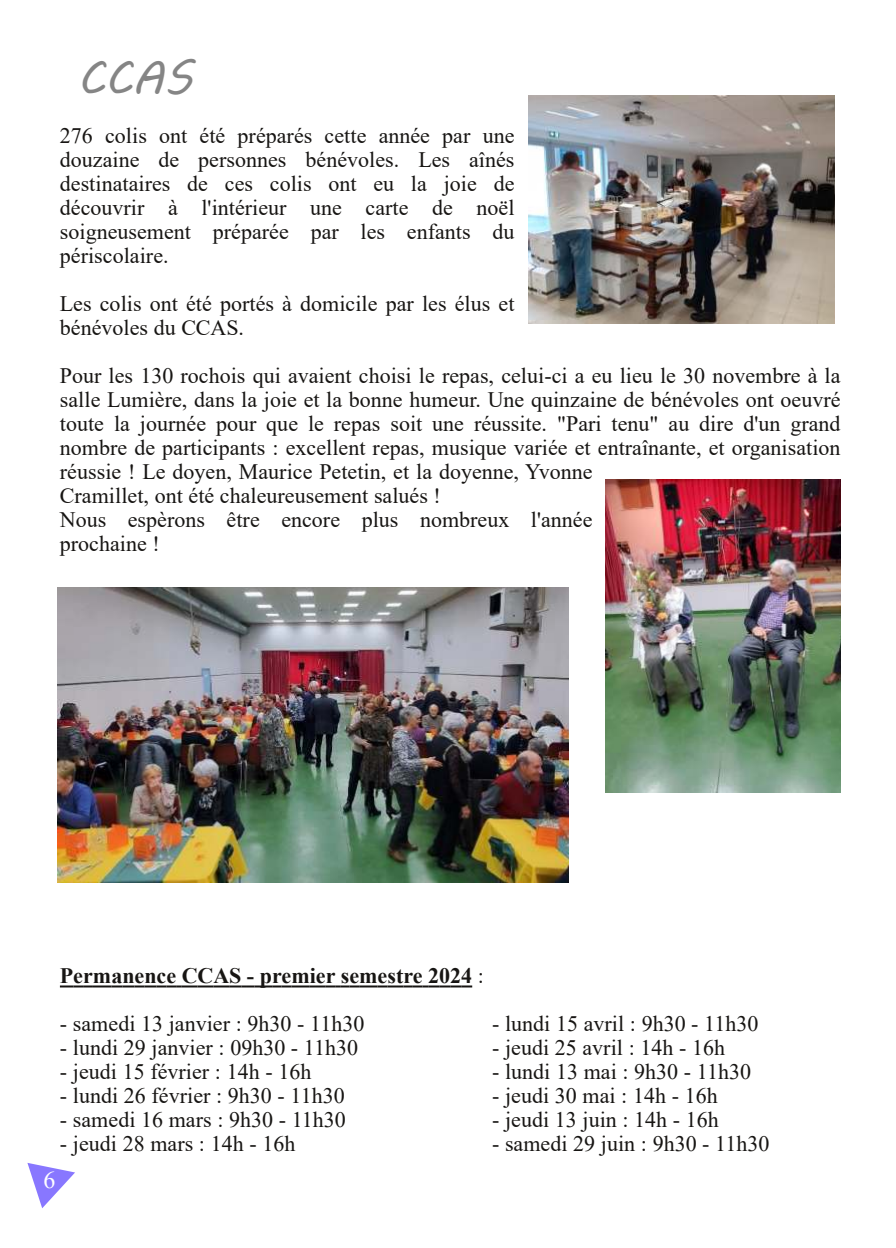
<style>
.page{position:relative;width:896px;height:1248px;background:#fff}
.page>*{position:absolute;margin:0;border:0;box-sizing:border-box;transform-origin:0 0}
.t1{font:46px "MV Boli";color:#858585}
.t2{font:24px "Times New Roman";color:#fff}
.t3{font:22px/24px "Times New Roman";color:#171513}
.t4{font:700 22px "Times New Roman";color:#171513}
.s1{font-weight:400}
</style>
<div class="page">
<svg style="left:60px;top:985px;width:412px;height:2px"></svg>
<img style="left:529px;top:95px;width:305px;height:229px">
<img style="left:606px;top:479px;width:234px;height:313px">
<img style="left:58px;top:587px;width:511px;height:295px">
<svg style="left:27px;top:1163px;width:48px;height:45px"></svg>
<h1 class="t1" style="left:78px;top:47px;width:116px">CCAS</h1>
<p class="t3" style="left:60px;top:122px;width:456px;text-align:justify">276 colis ont été préparés cette année par une douzaine de personnes bénévoles. Les aînés destinataires de ces colis ont eu la joie de découvrir à l'intérieur une carte de noël soigneusement préparée par les enfants du périscolaire.</p>
<p class="t3" style="left:60px;top:290px;width:456px">Les colis ont été portés à domicile par les élus et bénévoles du CCAS.</p>
<p class="t3" style="left:60px;top:362px;width:782px">Pour les 130 rochois qui avaient choisi le repas, celui-ci a eu lieu le 30 novembre à la salle Lumière, dans la joie et la bonne humeur. Une quinzaine de bénévoles ont oeuvré toute la journée pour que le repas soit une réussite. "Pari tenu" au dire d'un grand nombre de participants : excellent repas, musique variée et entraînante, et organisation réussie ! Le doyen, Maurice Petetin, et la doyenne, Yvonne<br>Cramillet, ont été chaleureusement salués !<br>Nous espèrons être encore plus nombreux l'année<br>prochaine !</p>
<p class="t4" style="left:60px;top:959px;width:425px">Permanence CCAS - premier semestre 2024 <span class="s1">:</span></p>
<p class="t3" style="left:60px;top:1010px;width:306px">- samedi 13 janvier : 9h30 - 11h30</p>
<p class="t3" style="left:492px;top:1010px;width:268px">- lundi 15 avril : 9h30 - 11h30</p>
<p class="t3" style="left:60px;top:1034px;width:300px">- lundi 29 janvier : 09h30 - 11h30</p>
<p class="t3" style="left:492px;top:1034px;width:234px">- jeudi 25 avril : 14h - 16h</p>
<p class="t3" style="left:60px;top:1058px;width:253px">- jeudi 15 février : 14h - 16h</p>
<p class="t3" style="left:492px;top:1058px;width:260px">- lundi 13 mai : 9h30 - 11h30</p>
<p class="t3" style="left:60px;top:1082px;width:286px">- lundi 26 février : 9h30 - 11h30</p>
<p class="t3" style="left:492px;top:1082px;width:227px">- jeudi 30 mai : 14h - 16h</p>
<p class="t3" style="left:60px;top:1106px;width:288px">- samedi 16 mars : 9h30 - 11h30</p>
<p class="t3" style="left:492px;top:1106px;width:228px">- jeudi 13 juin : 14h - 16h</p>
<p class="t3" style="left:60px;top:1130px;width:237px">- jeudi 28 mars : 14h - 16h</p>
<p class="t3" style="left:492px;top:1130px;width:279px">- samedi 29 juin : 9h30 - 11h30</p>
<p class="t2" style="left:43px;top:1163px;width:13px">6</p>
</div>
